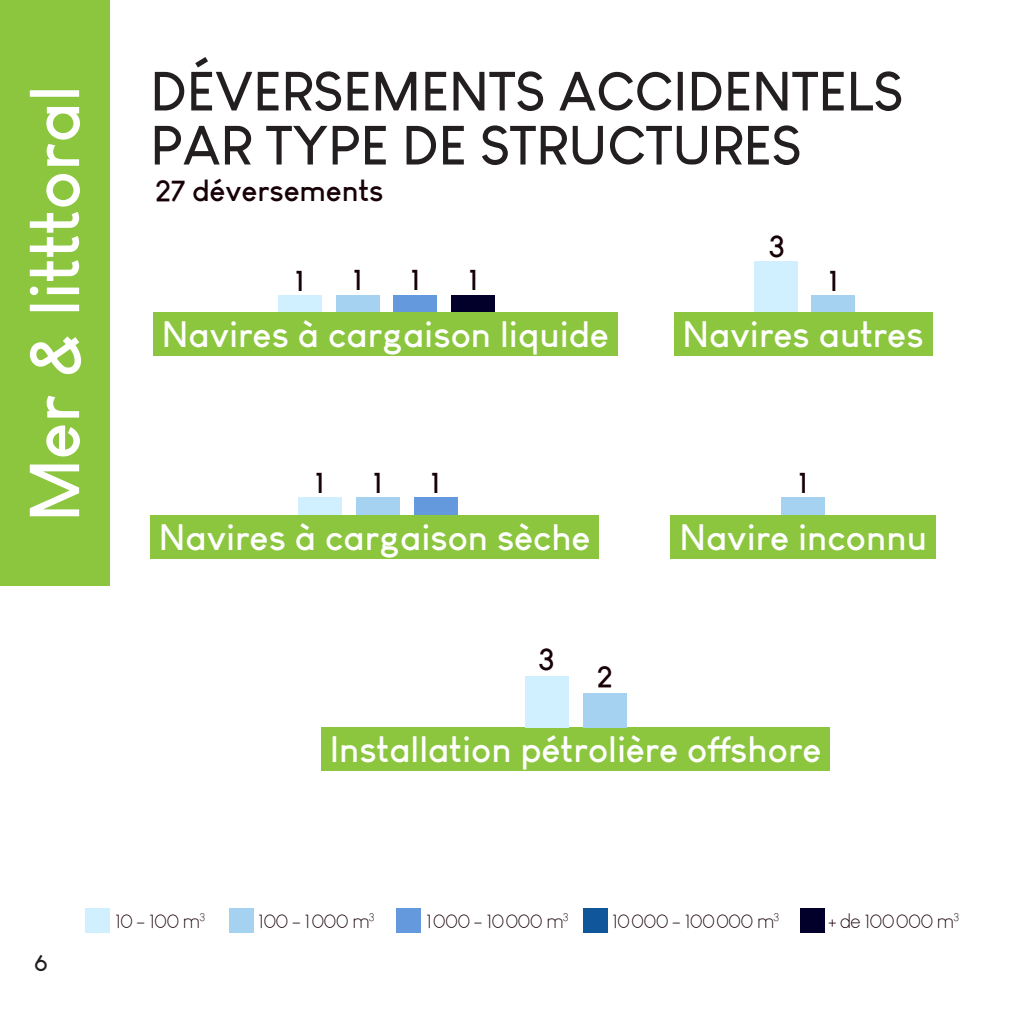
<style>
.page{position:relative;width:1021px;height:1021px;background:#fff}
.page>*{position:absolute;margin:0;border:0;box-sizing:border-box;transform-origin:0 0}
.t1{font:700 69px "Louis George Cafe";color:#fff}
.t2{font:700 54px/54px "Louis George Cafe";color:#231f20}
.t3{font:700 36px "Louis George Cafe";color:#fff}
.t4{font:700 30px "Louis George Cafe";color:#180106}
.t5{font:700 22.5px "Louis George Cafe";color:#231f20}
.t6{font:300 20.7px "Louis George Cafe";letter-spacing:-.04em;color:#180106}
</style>
<div class="page">
<div style="left:229px;top:907px;width:24px;height:25px;background:#a5d2f0"></div>
<div style="left:85px;top:907px;width:25px;height:25px;background:#d1f0ff"></div>
<div style="left:396px;top:907px;width:25px;height:25px;background:#6499de"></div>
<div style="left:800px;top:907px;width:24px;height:25px;background:#02002a"></div>
<div style="left:583px;top:907px;width:24px;height:25px;background:#10569a"></div>
<div style="left:278px;top:295px;width:43px;height:17px;background:#d1f0ff"></div>
<div style="left:336px;top:295px;width:43px;height:17px;background:#a5d2f0"></div>
<div style="left:394px;top:295px;width:43px;height:17px;background:#6499de"></div>
<div style="left:451px;top:295px;width:44px;height:17px;background:#02002a"></div>
<div style="left:153px;top:313px;width:464px;height:43px;background:#8bc63e"></div>
<div style="left:754px;top:261px;width:43px;height:51px;background:#d1f0ff"></div>
<div style="left:811px;top:295px;width:44px;height:17px;background:#a5d2f0"></div>
<div style="left:674px;top:312px;width:258px;height:44px;background:#8bc63e"></div>
<div style="left:781px;top:498px;width:43px;height:17px;background:#a5d2f0"></div>
<div style="left:670px;top:515px;width:265px;height:43px;background:#8bc63e"></div>
<div style="left:298px;top:498px;width:43px;height:17px;background:#d1f0ff"></div>
<div style="left:356px;top:498px;width:43px;height:17px;background:#a5d2f0"></div>
<div style="left:414px;top:498px;width:43px;height:17px;background:#6499de"></div>
<div style="left:150px;top:515px;width:449px;height:43px;background:#8bc63e"></div>
<div style="left:321px;top:727px;width:509px;height:44px;background:#8bc63e"></div>
<div style="left:525px;top:676px;width:43px;height:51px;background:#d1f0ff"></div>
<div style="left:583px;top:693px;width:43px;height:34px;background:#a5d2f0"></div>
<div style="left:0;top:0;width:109px;height:585px;background:#8bc63e"></div>
<p class="t1" style="left:11px;top:522px;width:438px;rotate:-90deg">Mer &amp; litttoral</p>
<p class="t2" style="left:150px;top:63px;width:754px">DÉVERSEMENTS ACCIDENTELS<br>PAR TYPE DE STRUCTURES</p>
<p class="t4" style="left:155px;top:172px;width:230px">27 déversements</p>
<p class="t4" style="left:294px;top:261px;width:12px">1</p>
<p class="t4" style="left:352px;top:260px;width:12px">1</p>
<p class="t4" style="left:410px;top:260px;width:12px">1</p>
<p class="t4" style="left:468px;top:260px;width:12px">1</p>
<p class="t3" style="left:162px;top:312px;width:448px">Navires à cargaison liquide</p>
<p class="t4" style="left:314px;top:463px;width:12px">1</p>
<p class="t4" style="left:372px;top:463px;width:12px">1</p>
<p class="t4" style="left:430px;top:463px;width:12px">1</p>
<p class="t3" style="left:159px;top:514px;width:433px">Navires à cargaison sèche</p>
<p class="t4" style="left:538px;top:639px;width:18px">3</p>
<p class="t4" style="left:597px;top:656px;width:17px">2</p>
<p class="t4" style="left:768px;top:226px;width:18px">3</p>
<p class="t4" style="left:828px;top:261px;width:12px">1</p>
<p class="t3" style="left:682px;top:311px;width:242px">Navires autres</p>
<p class="t4" style="left:798px;top:463px;width:12px">1</p>
<p class="t3" style="left:679px;top:514px;width:249px">Navire inconnu</p>
<p class="t3" style="left:330px;top:726px;width:493px">Installation pétrolière offshore</p>
<p class="t5" style="left:34px;top:947px;width:15px">6</p>
<p class="t6" style="left:115px;top:908px;width:92px">10 - 100 m<sup>3</sup></p>
<p class="t6" style="left:612px;top:908px;width:169px">10000 - 100000 m<sup>3</sup></p>
<p class="t6" style="left:258px;top:908px;width:118px">100 - 1000 m<sup>3</sup></p>
<p class="t6" style="left:426px;top:908px;width:144px">1000 - 10000 m<sup>3</sup></p>
<p class="t6" style="left:828px;top:908px;width:133px">+ de 100000 m<sup>3</sup></p>
</div>
